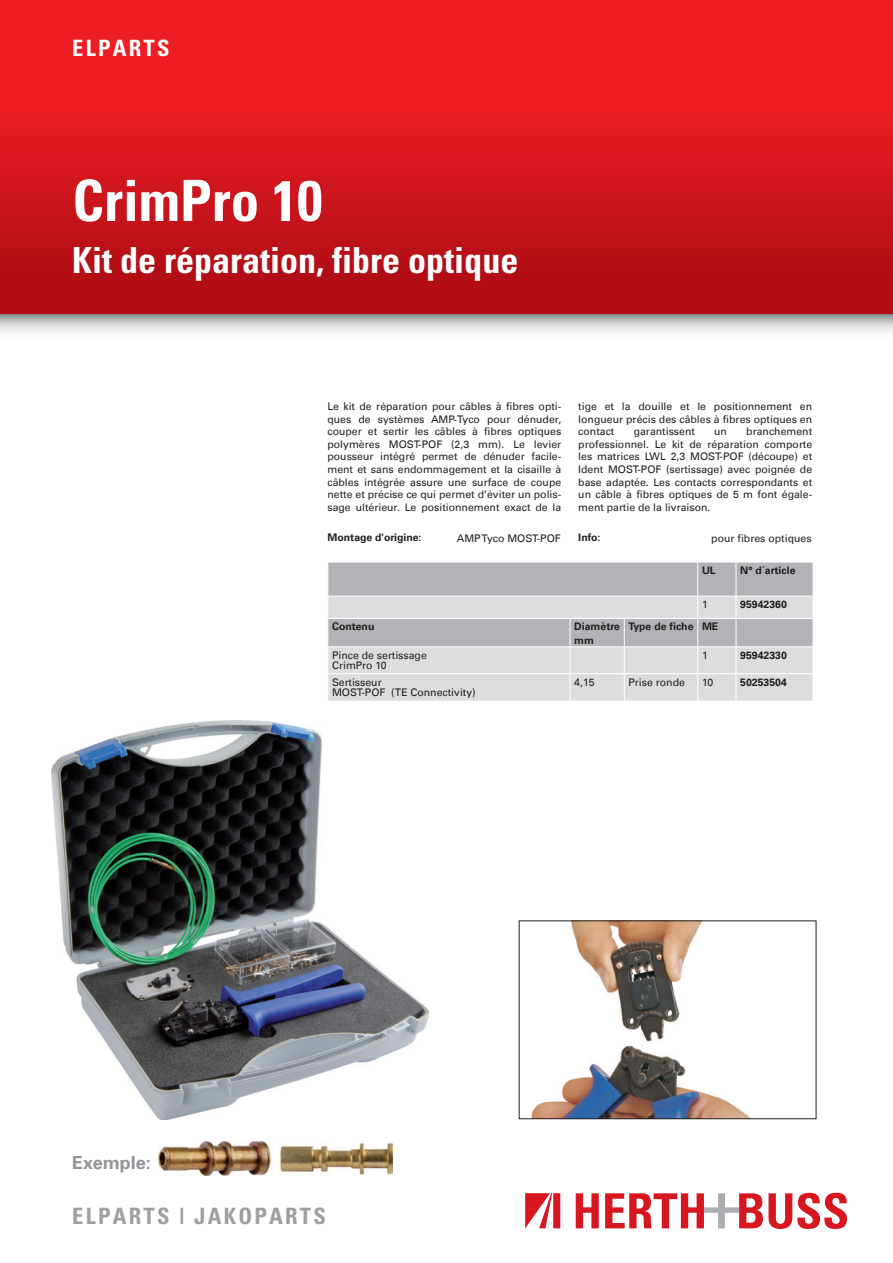
<style>
.page{position:relative;width:893px;height:1263px;background:#fff}
.page>*{position:absolute;margin:0;border:0;box-sizing:border-box;transform-origin:0 0}
.t1{font:700 condensed 57px "Univers";color:#fff}
.t2{font:700 condensed 36px "Univers";color:#fff}
.t3{font:700 condensed 22.5px "Univers";letter-spacing:.1em;color:#9d9fa2}
.t4{font:700 condensed 22.5px "Univers";letter-spacing:.1em;color:#fff}
.t5{font:700 18px "Univers";color:#939598}
.t6{font:10.5px/12.6px "Univers Com 55 Roman";color:#231f20;text-align:justify}
.t7{font:700 10.5px/13.5px "Univers Com 65";color:#231f20}
</style>
<div class="page">
<img style="left:0;top:0;width:893px;height:333px">
<svg style="left:576px;top:1193px;width:23px;height:35px"></svg>
<svg style="left:605px;top:1193px;width:242px;height:36px"></svg>
<svg style="left:525px;top:1193px;width:35px;height:35px"></svg>
<svg style="left:328px;top:562px;width:484px;height:138px;background:#cbcccf"></svg>
<img style="left:51px;top:720px;width:377px;height:399px">
<img style="left:531px;top:922px;width:219px;height:195px">
<div style="left:519px;top:920px;width:297px;height:199px;border:1px solid #231f20"></div>
<img style="left:158px;top:1142px;width:234px;height:34px">
<h3 class="t4" style="left:72px;top:34px;width:99px">ELPARTS</h3>
<h1 class="t1" style="left:72px;top:166px;width:252px">CrimPro 10</h1>
<h2 class="t2" style="left:72px;top:238px;width:448px">Kit de réparation, fibre optique</h2>
<p class="t6" style="left:327px;top:400px;width:235px">Le kit de réparation pour câbles à fibres opti&shy;ques de systèmes AMP-Tyco pour dénuder, couper et sertir les câbles à fibres optiques polymères MOST-POF (2,3 mm). Le levier pousseur intégré permet de dénuder facile&shy;ment et sans endommagement et la cisaille à câbles intégrée assure une surface de coupe nette et précise ce qui permet d’éviter un polis&shy;sage ultérieur. Le positionnement exact de la</p>
<p class="t6" style="left:578px;top:400px;width:235px">tige et la douille et le positionnement en longueur précis des câbles à fibres optiques en contact</p>
<p class="t6" style="left:578px;top:425px;width:235px;text-indent:168px">branchement professionnel. Le kit de réparation comporte les matrices LWL 2,3 MOST-POF (découpe) et Ident MOST-POF (sertissage) avec poignée de base adaptée. Les contacts correspondants et un câble à fibres optiques de 5 m font égale&shy;ment partie de la livraison.</p>
<p class="t6" style="left:634px;top:425px;width:63px">garantissent</p>
<p class="t6" style="left:714px;top:425px;width:14px">un</p>
<p class="t7" style="left:327px;top:531px;width:96px">Montage d'origine:</p>
<p class="t6" style="left:457px;top:532px;width:105px">AMP Tyco MOST-POF</p>
<p class="t7" style="left:578px;top:531px;width:24px">Info:</p>
<p class="t6" style="left:711px;top:532px;width:102px">pour fibres optiques</p>
<p class="t7" style="left:702px;top:563px;width:15px">UL</p>
<p class="t7" style="left:740px;top:563px;width:57px">N° d´article</p>
<p class="t6" style="left:702px;top:598px;width:7px">1</p>
<p class="t7" style="left:740px;top:597px;width:48px">95942360</p>
<p class="t7" style="left:332px;top:620px;width:44px">Contenu</p>
<p class="t7" style="left:574px;top:620px;width:47px">Diamètre mm</p>
<p class="t7" style="left:628px;top:620px;width:91px">Type de fiche ME</p>
<p class="t6" style="left:332px;top:650px;width:96px;line-height:10.5px">Pince de sertissage<br>CrimPro 10</p>
<p class="t6" style="left:702px;top:649px;width:7px">1</p>
<p class="t7" style="left:740px;top:648px;width:48px">95942330</p>
<p class="t6" style="left:332px;top:676px;width:145px;line-height:10.5px">Sertisseur<br>MOST-POF (TE Connectivity)</p>
<p class="t6" style="left:574px;top:675px;width:22px">4,15</p>
<p class="t6" style="left:628px;top:675px;width:58px">Prise ronde</p>
<p class="t6" style="left:702px;top:675px;width:13px">10</p>
<p class="t7" style="left:740px;top:675px;width:48px">50253504</p>
<h3 class="t5" style="left:72px;top:1151px;width:80px">Exemple:</h3>
<h3 class="t3" style="left:72px;top:1202px;width:255px">ELPARTS | JAKOPARTS</h3>
</div>
